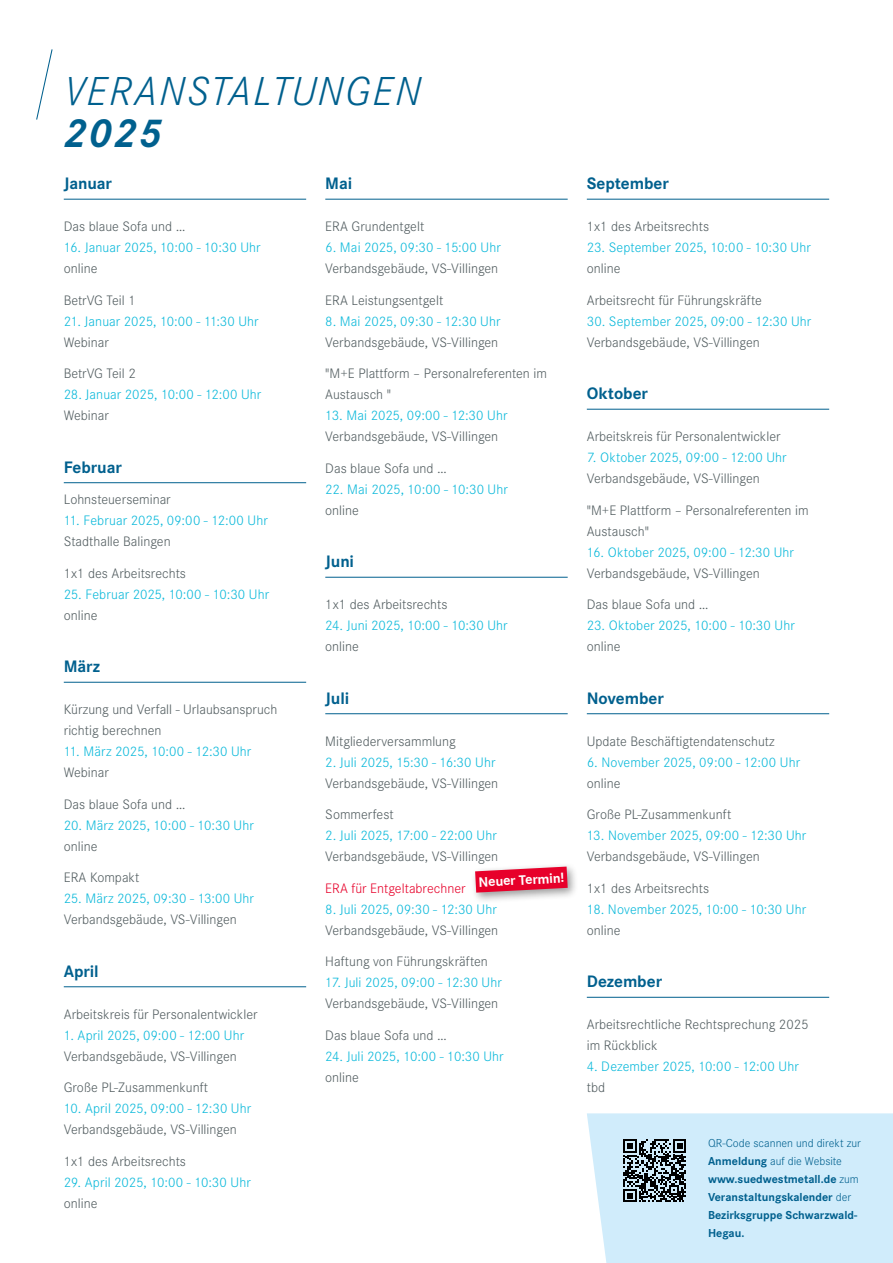
<style>
.page{position:relative;width:893px;height:1263px;background:#fff}
.page>*{position:absolute;margin:0;border:0;box-sizing:border-box;transform-origin:0 0}
.t1{font:italic 300 42px "Corporate S";letter-spacing:.05em;color:#00608e}
.t2{font:italic 700 42px "Corporate S";color:#00608e}
.t3{font:700 17.25px "Corporate S";letter-spacing:-.005em;color:#00608e}
.t4{font:300 14.25px/21px "Corporate S";color:#515c5f}
.t5{font:300 14.25px "Corporate S";letter-spacing:.005em;color:#08b8da}
.t6{font:300 14.25px "Corporate S";color:#e7002a}
.t7{font:700 14.25px "Corporate S";color:#fff}
.t8{font:700 12px/18px "Corporate S";color:#00608e}
.s1{font-weight:300}
</style>
<div class="page">
<hr style="left:64px;top:199px;width:242px;height:1px;background:#00608e">
<hr style="left:64px;top:482px;width:242px;height:1px;background:#00608e">
<hr style="left:64px;top:682px;width:242px;height:1px;background:#00608e">
<hr style="left:64px;top:986px;width:242px;height:1px;background:#00608e">
<hr style="left:325px;top:199px;width:243px;height:1px;background:#00608e">
<hr style="left:325px;top:577px;width:243px;height:1px;background:#00608e">
<hr style="left:325px;top:713px;width:243px;height:1px;background:#00608e">
<hr style="left:587px;top:199px;width:242px;height:1px;background:#00608e">
<hr style="left:587px;top:409px;width:242px;height:1px;background:#00608e">
<hr style="left:587px;top:713px;width:242px;height:1px;background:#00608e">
<hr style="left:587px;top:997px;width:242px;height:1px;background:#00608e">
<div style="left:587px;top:1113px;width:306px;height:150px;background:#d0ecfb"></div>
<svg style="left:623px;top:1139px;width:63px;height:63px;background:#5d6970"></svg>
<svg style="left:36px;top:49px;width:17px;height:71px"></svg>
<div style="left:470px;top:862px;width:109px;height:41px;background:#000;opacity:.4"></div>
<svg style="left:475px;top:866px;width:93px;height:27px;background:#e33051"></svg>
<h1 class="t1" style="left:64px;top:66px;width:359px">VERANSTALTUNGEN</h1>
<h1 class="t2" style="left:64px;top:108px;width:100px">2025</h1>
<p class="t3" style="left:64px;top:177px;width:50px">Januar</p>
<p class="t4" style="left:64px;top:217px;width:123px">Das blaue Sofa und …</p>
<p class="t5" style="left:64px;top:242px;width:198px">16. Januar 2025, 10:00 - 10:30 Uhr</p>
<p class="t4" style="left:64px;top:259px;width:35px">online</p>
<p class="t4" style="left:64px;top:291px;width:74px">BetrVG Teil 1</p>
<p class="t5" style="left:64px;top:316px;width:196px">21. Januar 2025, 10:00 - 11:30 Uhr</p>
<p class="t4" style="left:64px;top:333px;width:47px">Webinar</p>
<p class="t4" style="left:64px;top:364px;width:74px">BetrVG Teil 2</p>
<p class="t5" style="left:64px;top:389px;width:199px">28. Januar 2025, 10:00 - 12:00 Uhr</p>
<p class="t4" style="left:64px;top:406px;width:47px">Webinar</p>
<p class="t3" style="left:64px;top:461px;width:60px">Februar</p>
<p class="t4" style="left:64px;top:490px;width:108px">Lohnsteuerseminar</p>
<p class="t5" style="left:64px;top:515px;width:205px">11. Februar 2025, 09:00 - 12:00 Uhr</p>
<p class="t4" style="left:64px;top:532px;width:108px">Stadthalle Balingen</p>
<p class="t4" style="left:64px;top:564px;width:124px">1x1 des Arbeitsrechts</p>
<p class="t5" style="left:64px;top:589px;width:207px">25. Februar 2025, 10:00 - 10:30 Uhr</p>
<p class="t4" style="left:64px;top:606px;width:35px">online</p>
<p class="t3" style="left:64px;top:660px;width:38px">März</p>
<p class="t4" style="left:64px;top:700px;width:215px">Kürzung und Verfall - Urlaubsanspruch richtig berechnen</p>
<p class="t5" style="left:64px;top:746px;width:189px">11. März 2025, 10:00 - 12:30 Uhr</p>
<p class="t4" style="left:64px;top:763px;width:47px">Webinar</p>
<p class="t4" style="left:64px;top:795px;width:123px">Das blaue Sofa und …</p>
<p class="t5" style="left:64px;top:820px;width:192px">20. März 2025, 10:00 - 10:30 Uhr</p>
<p class="t4" style="left:64px;top:837px;width:35px">online</p>
<p class="t4" style="left:64px;top:868px;width:77px">ERA Kompakt</p>
<p class="t5" style="left:64px;top:893px;width:192px">25. März 2025, 09:30 - 13:00 Uhr</p>
<p class="t4" style="left:64px;top:910px;width:175px">Verbandsgebäude, VS-Villingen</p>
<p class="t3" style="left:64px;top:965px;width:36px">April</p>
<p class="t4" style="left:64px;top:1005px;width:195px">Arbeitskreis für Personalentwickler</p>
<p class="t5" style="left:64px;top:1030px;width:182px">1. April 2025, 09:00 - 12:00 Uhr</p>
<p class="t4" style="left:64px;top:1047px;width:175px">Verbandsgebäude, VS-Villingen</p>
<p class="t4" style="left:64px;top:1078px;width:146px">Große PL-Zusammenkunft</p>
<p class="t5" style="left:64px;top:1103px;width:189px">10. April 2025, 09:00 - 12:30 Uhr</p>
<p class="t4" style="left:64px;top:1120px;width:175px">Verbandsgebäude, VS-Villingen</p>
<p class="t4" style="left:64px;top:1152px;width:124px">1x1 des Arbeitsrechts</p>
<p class="t5" style="left:64px;top:1177px;width:188px">29. April 2025, 10:00 - 10:30 Uhr</p>
<p class="t4" style="left:64px;top:1194px;width:35px">online</p>
<p class="t3" style="left:325px;top:177px;width:28px">Mai</p>
<p class="t4" style="left:325px;top:217px;width:101px">ERA Grundentgelt</p>
<p class="t5" style="left:325px;top:242px;width:177px">6. Mai 2025, 09:30 - 15:00 Uhr</p>
<p class="t4" style="left:325px;top:259px;width:175px">Verbandsgebäude, VS-Villingen</p>
<p class="t4" style="left:325px;top:291px;width:119px">ERA Leistungsentgelt</p>
<p class="t5" style="left:325px;top:316px;width:177px">8. Mai 2025, 09:30 - 12:30 Uhr</p>
<p class="t4" style="left:325px;top:333px;width:175px">Verbandsgebäude, VS-Villingen</p>
<p class="t4" style="left:325px;top:364px;width:223px">"M+E Plattform – Personalreferenten im<br>Austausch "</p>
<p class="t5" style="left:325px;top:410px;width:184px">13. Mai 2025, 09:00 - 12:30 Uhr</p>
<p class="t4" style="left:325px;top:427px;width:175px">Verbandsgebäude, VS-Villingen</p>
<p class="t4" style="left:325px;top:459px;width:123px">Das blaue Sofa und …</p>
<p class="t5" style="left:325px;top:484px;width:184px">22. Mai 2025, 10:00 - 10:30 Uhr</p>
<p class="t4" style="left:325px;top:501px;width:35px">online</p>
<p class="t3" style="left:325px;top:555px;width:30px">Juni</p>
<p class="t4" style="left:325px;top:595px;width:124px">1x1 des Arbeitsrechts</p>
<p class="t5" style="left:325px;top:620px;width:184px">24. Juni 2025, 10:00 - 10:30 Uhr</p>
<p class="t4" style="left:325px;top:637px;width:35px">online</p>
<p class="t3" style="left:325px;top:692px;width:25px">Juli</p>
<p class="t4" style="left:325px;top:732px;width:132px">Mitgliederversammlung</p>
<p class="t5" style="left:325px;top:757px;width:172px">2. Juli 2025, 15:30 - 16:30 Uhr</p>
<p class="t4" style="left:325px;top:774px;width:175px">Verbandsgebäude, VS-Villingen</p>
<p class="t4" style="left:325px;top:805px;width:70px">Sommerfest</p>
<p class="t5" style="left:325px;top:830px;width:173px">2. Juli 2025, 17:00 - 22:00 Uhr</p>
<p class="t4" style="left:325px;top:847px;width:175px">Verbandsgebäude, VS-Villingen</p>
<p class="t6" style="left:325px;top:883px;width:142px">ERA für Entgeltabrechner</p>
<p class="t5" style="left:325px;top:904px;width:173px">8. Juli 2025, 09:30 - 12:30 Uhr</p>
<p class="t4" style="left:325px;top:921px;width:175px">Verbandsgebäude, VS-Villingen</p>
<p class="t4" style="left:325px;top:952px;width:164px">Haftung von Führungskräften</p>
<p class="t5" style="left:325px;top:977px;width:178px">17. Juli 2025, 09:00 - 12:30 Uhr</p>
<p class="t4" style="left:325px;top:994px;width:175px">Verbandsgebäude, VS-Villingen</p>
<p class="t4" style="left:325px;top:1026px;width:123px">Das blaue Sofa und …</p>
<p class="t5" style="left:325px;top:1051px;width:180px">24. Juli 2025, 10:00 - 10:30 Uhr</p>
<p class="t4" style="left:325px;top:1068px;width:35px">online</p>
<p class="t7" style="left:478px;top:877px;width:87px;rotate:-3deg">Neuer Termin!</p>
<p class="t3" style="left:587px;top:177px;width:84px">September</p>
<p class="t4" style="left:587px;top:217px;width:124px">1x1 des Arbeitsrechts</p>
<p class="t5" style="left:587px;top:242px;width:226px">23. September 2025, 10:00 - 10:30 Uhr</p>
<p class="t4" style="left:587px;top:259px;width:35px">online</p>
<p class="t4" style="left:587px;top:291px;width:176px">Arbeitsrecht für Führungskräfte</p>
<p class="t5" style="left:587px;top:316px;width:226px">30. September 2025, 09:00 - 12:30 Uhr</p>
<p class="t4" style="left:587px;top:333px;width:175px">Verbandsgebäude, VS-Villingen</p>
<p class="t3" style="left:587px;top:387px;width:63px">Oktober</p>
<p class="t4" style="left:587px;top:427px;width:195px">Arbeitskreis für Personalentwickler</p>
<p class="t5" style="left:587px;top:452px;width:201px">7. Oktober 2025, 09:00 - 12:00 Uhr</p>
<p class="t4" style="left:587px;top:469px;width:175px">Verbandsgebäude, VS-Villingen</p>
<p class="t4" style="left:587px;top:501px;width:223px">"M+E Plattform – Personalreferenten im<br>Austausch"</p>
<p class="t5" style="left:587px;top:547px;width:209px">16. Oktober 2025, 09:00 - 12:30 Uhr</p>
<p class="t4" style="left:587px;top:564px;width:175px">Verbandsgebäude, VS-Villingen</p>
<p class="t4" style="left:587px;top:595px;width:123px">Das blaue Sofa und …</p>
<p class="t5" style="left:587px;top:620px;width:209px">23. Oktober 2025, 10:00 - 10:30 Uhr</p>
<p class="t4" style="left:587px;top:637px;width:35px">online</p>
<p class="t3" style="left:587px;top:692px;width:79px">November</p>
<p class="t4" style="left:587px;top:732px;width:189px">Update Beschäftigtendatenschutz</p>
<p class="t5" style="left:587px;top:757px;width:215px">6. November 2025, 09:00 - 12:00 Uhr</p>
<p class="t4" style="left:587px;top:774px;width:35px">online</p>
<p class="t4" style="left:587px;top:805px;width:146px">Große PL-Zusammenkunft</p>
<p class="t5" style="left:587px;top:830px;width:221px">13. November 2025, 09:00 - 12:30 Uhr</p>
<p class="t4" style="left:587px;top:847px;width:175px">Verbandsgebäude, VS-Villingen</p>
<p class="t4" style="left:587px;top:879px;width:124px">1x1 des Arbeitsrechts</p>
<p class="t5" style="left:587px;top:904px;width:221px">18. November 2025, 10:00 - 10:30 Uhr</p>
<p class="t4" style="left:587px;top:921px;width:35px">online</p>
<p class="t3" style="left:587px;top:975px;width:77px">Dezember</p>
<p class="t4" style="left:587px;top:1015px;width:223px">Arbeitsrechtliche Rechtsprechung 2025 im Rückblick</p>
<p class="t5" style="left:587px;top:1061px;width:213px">4. Dezember 2025, 10:00 - 12:00 Uhr</p>
<p class="t4" style="left:587px;top:1078px;width:20px">tbd</p>
<p class="t8" style="left:708px;top:1135px;width:154px"><span class="s1">QR-Code scannen und direkt zur<br></span>Anmeldung <span class="s1">auf die Website </span>www.suedwestmetall.de <span class="s1">zum<br></span>Veranstaltungskalender <span class="s1">der<br></span>Bezirksgruppe Schwarzwald-<br>Hegau.</p>
</div>
